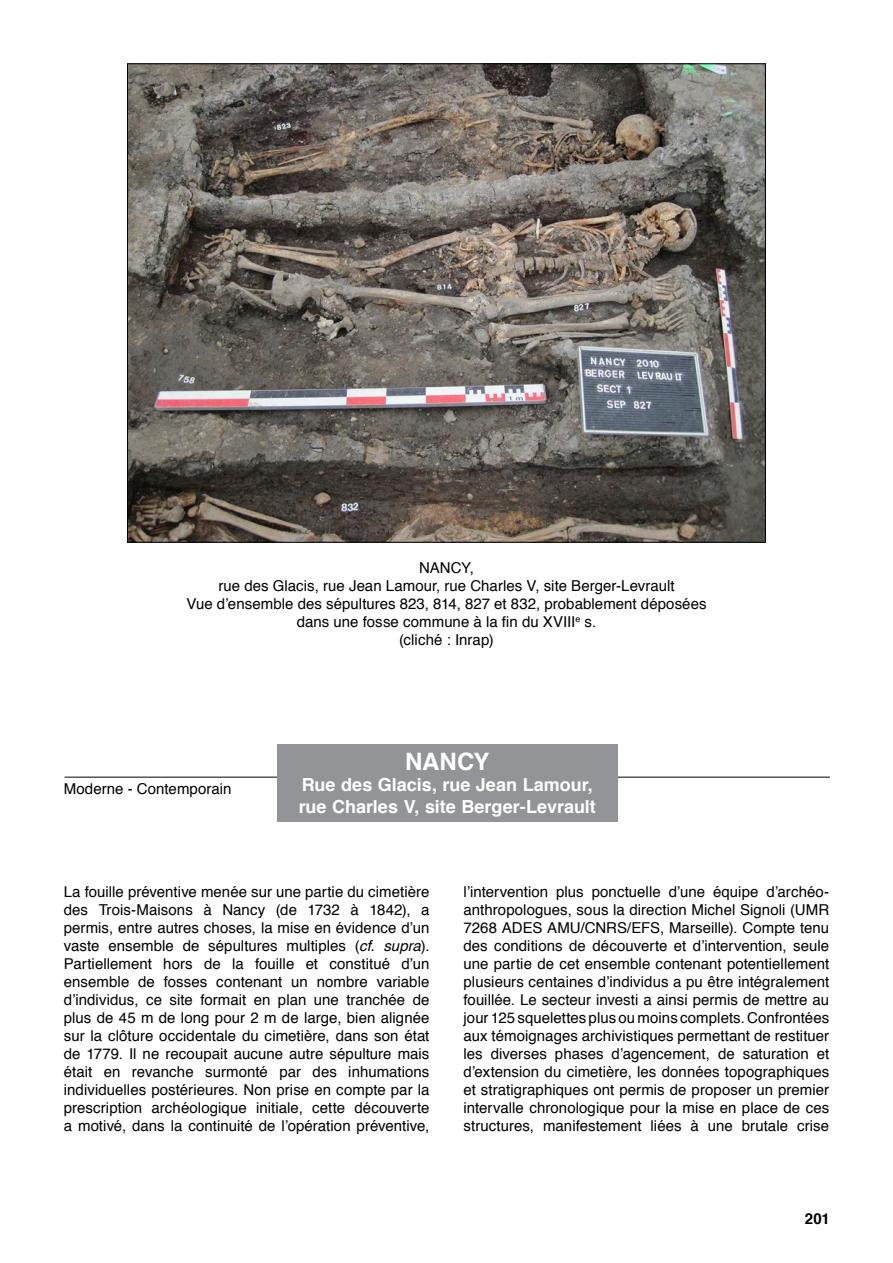
<style>
.page{position:relative;width:893px;height:1263px;background:#fff}
.page>*{position:absolute;margin:0;border:0;box-sizing:border-box;transform-origin:0 0}
.t1{font:700 24px "Helvetica";color:#fff}
.t2{font:700 18px/21.6px "Helvetica";color:#fff}
.t3{font:15px/18px "Helvetica";letter-spacing:.005em;color:#000;text-align:justify}
.t4{font:700 15px "Helvetica";color:#000}
.s1{font-style:italic}
</style>
<div class="page">
<img style="left:129px;top:66px;width:635px;height:474px">
<hr style="left:65px;top:777px;width:765px;height:1px;background:#000">
<div style="left:277px;top:744px;width:340px;height:78px;background:#939498"></div>
<p class="t3" style="left:186px;top:559px;width:522px;text-align:center">NANCY,<br>rue des Glacis, rue Jean Lamour, rue Charles V, site Berger-Levrault<br>Vue d’ensemble des sépultures 823, 814, 827 et 832, probablement déposées dans une fosse commune à la fin du XVIII<sup>e</sup> s.<br>(cliché : Inrap)</p>
<p class="t3" style="left:64px;top:780px;width:169px">Moderne - Contemporain</p>
<h1 class="t1" style="left:405px;top:742px;width:86px">NANCY</h1>
<p class="t2" style="left:299px;top:774px;width:299px">Rue des Glacis, rue Jean Lamour, rue Charles V, site Berger-Levrault</p>
<p class="t3" style="left:64px;top:883px;width:367px">La fouille préventive menée sur une partie du cimetière des Trois-Maisons à Nancy (de 1732 à 1842), a permis, entre autres choses, la mise en évidence d’un vaste ensemble de sépultures multiples (<span class="s1">cf. supra</span>).<br>Partiellement hors de la fouille et constitué d’un ensemble de fosses contenant un nombre variable d’individus, ce site formait en plan une tranchée de plus de 45 m de long pour 2 m de large, bien alignée sur la clôture occidentale du cimetière, dans son état de 1779. Il ne recoupait aucune autre sépulture mais était en revanche surmonté par des inhumations individuelles postérieures. Non prise en compte par la prescription archéologique initiale, cette découverte a motivé, dans la continuité de l’opération préventive,</p>
<p class="t3" style="left:463px;top:883px;width:367px">l’intervention plus ponctuelle d’une équipe d’archéo&shy;anthropologues, sous la direction Michel Signoli (UMR 7268 ADES AMU/CNRS/EFS, Marseille). Compte tenu des conditions de découverte et d’intervention, seule une partie de cet ensemble contenant potentiellement plusieurs centaines d’individus a pu être intégralement fouillée. Le secteur investi a ainsi permis de mettre au jour 125 squelettes plus ou moins complets. Confrontées aux témoignages archivistiques permettant de restituer les diverses phases d’agencement, de saturation et d’extension du cimetière, les données topographiques et stratigraphiques ont permis de proposer un premier intervalle chronologique pour la mise en place de ces structures, manifestement liées à une brutale crise</p>
<p class="t4" style="left:805px;top:1206px;width:27px">201</p>
</div>
